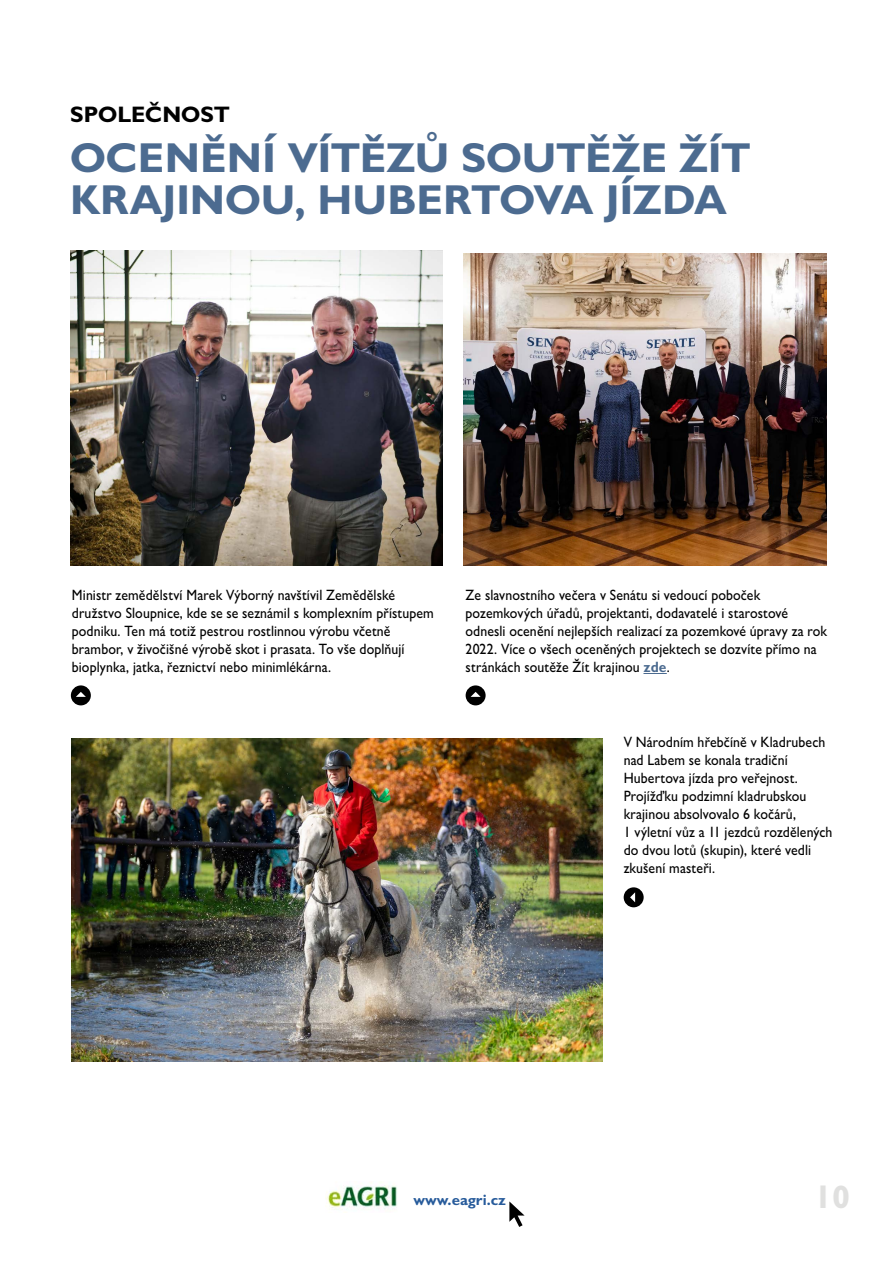
<style>
.page{position:relative;width:893px;height:1263px;background:#fff}
.page>*{position:absolute;margin:0;border:0;box-sizing:border-box;transform-origin:0 0}
.t1{font:700 42px/42px "Gill Sans MT Pro";letter-spacing:-.005em;color:#4c6b90}
.t2{font:700 32.55px "Gill Sans MT Pro";color:#e0e0df}
.t3{font:700 22.5px "Gill Sans MT Pro";color:#000}
.t4{font:500 15px/18px "Gill Sans MT Pro";letter-spacing:.01em;color:#000;scale:.92 1}
.t5{font:700 15px "Gill Sans MT Pro";color:#275b9b}
.s1{font-weight:700;color:#4c6b90}
</style>
<div class="page">
<svg style="left:509px;top:1201px;width:16px;height:26px"></svg>
<img style="left:325px;top:1185px;width:72px;height:25px">
<img style="left:70px;top:251px;width:372px;height:315px">
<img style="left:463px;top:254px;width:363px;height:312px">
<img style="left:71px;top:738px;width:531px;height:323px">
<svg style="left:643px;top:673px;width:24px;height:1px"></svg>
<div style="left:71px;top:685px;width:20px;height:20px;background:#000;border-radius:50%"></div>
<svg style="left:76px;top:692px;width:10px;height:5px"></svg>
<div style="left:466px;top:685px;width:20px;height:20px;background:#000;border-radius:50%"></div>
<svg style="left:471px;top:692px;width:10px;height:5px"></svg>
<div style="left:624px;top:887px;width:20px;height:20px;background:#000;border-radius:50%"></div>
<svg style="left:630px;top:892px;width:5px;height:10px"></svg>
<h3 class="t3" style="left:70px;top:100px;width:161px">SPOLEČNOST</h3>
<h1 class="t1" style="left:70px;top:136px;width:682px">OCENĚNÍ VÍTĚZŮ SOUTĚŽE ŽÍT<br>KRAJINOU, HUBERTOVA JÍZDA</h1>
<p class="t4" style="left:72px;top:586px;width:395px">Ministr zemědělství Marek Výborný navštívil Zemědělské družstvo Sloupnice, kde se se seznámil s komplexním přístupem podniku. Ten má totiž pestrou rostlinnou výrobu včetně brambor, v živočišné výrobě skot i prasata. To vše doplňují bioplynka, jatka, řeznictví nebo minimlékárna.</p>
<p class="t4" style="left:466px;top:586px;width:394px">Ze slavnostního večera v Senátu si vedoucí poboček pozemkových úřadů, projektanti, dodavatelé i starostové odnesli ocenění nejlepších realizací za pozemkové úpravy za rok 2022. Více o všech oceněných projektech se dozvíte přímo na stránkách soutěže Žít krajinou <span class="s1">zde</span>.</p>
<p class="t4" style="left:624px;top:733px;width:228px">V Národním hřebčíně v Kladrubech nad Labem se konala tradiční<br>Hubertova jízda pro veřejnost.<br>Projížďku podzimní kladrubskou krajinou absolvovalo 6 kočárů,<br>1 výletní vůz a 11 jezdců rozdělených do dvou lotů (skupin), které vedli zkušení masteři.</p>
<p class="t5" style="left:413px;top:1190px;width:94px">www.eagri.cz</p>
<h2 class="t2" style="left:814px;top:1176px;width:37px">10</h2>
</div>
